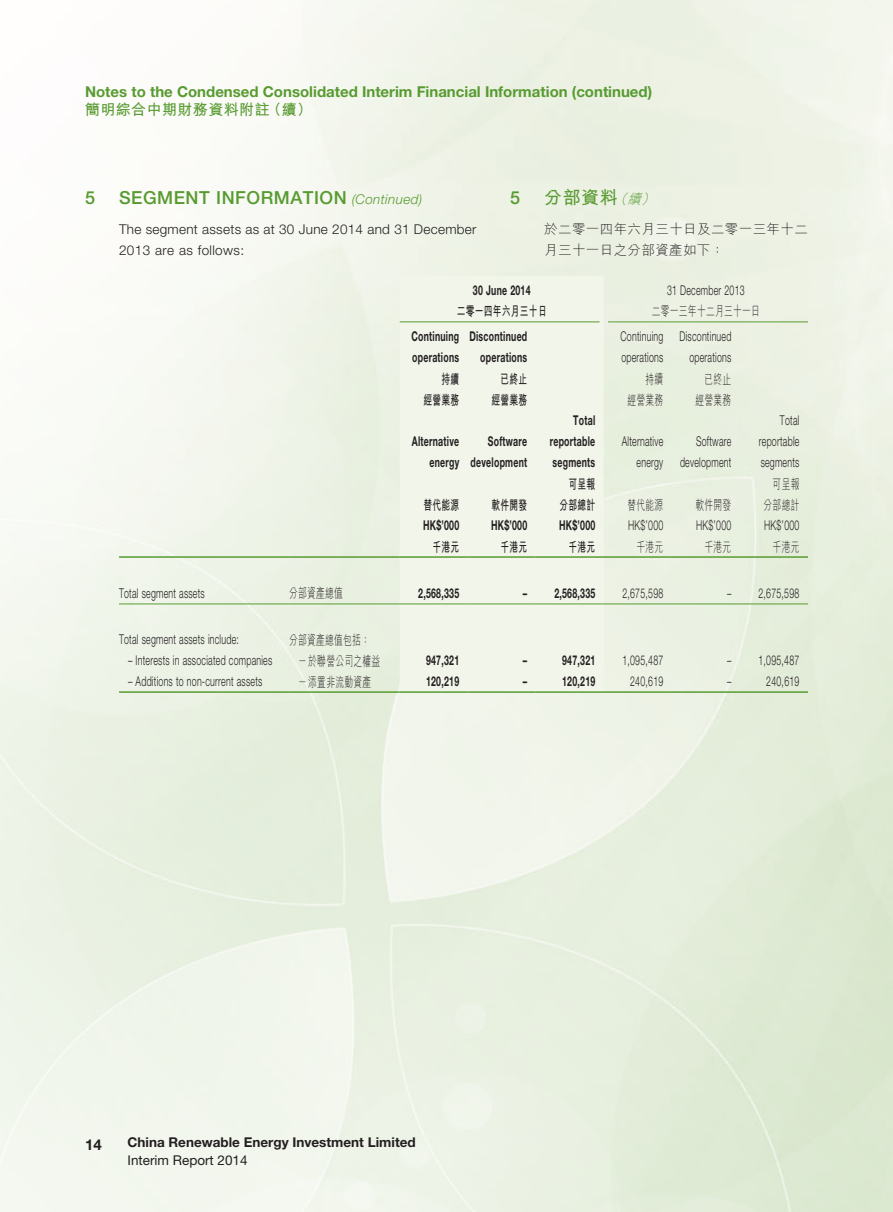
<style>
.page{position:relative;width:893px;height:1212px;background:#fff}
.page>*{position:absolute;margin:0;border:0;box-sizing:border-box;transform-origin:0 0}
.t1{font:500 18px "Helvetica Neue LT Std";letter-spacing:.03em;color:#589b31}
.t2{font:700 18px "M Hei HK";color:#589b31}
.t3{font:700 15px "Helvetica Neue LT Std";color:#589b31}
.t4{font:700 15px "M Hei HK";letter-spacing:.03em;color:#589b31}
.t5{font:700 15px "Helvetica Neue LT Std";color:#231f20}
.t6{font:300 13.5px/21px "Helvetica Neue LT Std";letter-spacing:.03em;color:#231f20;text-align:right;scale:.65 1}
.t7{font:700 13.5px/21px "Helvetica Neue LT Std";letter-spacing:.03em;color:#231f20;text-align:right;scale:.65 1}
.t8{font:300 13.5px/21px "M Hei HK";letter-spacing:.03em;color:#231f20;text-align:right;scale:.65 1}
.t9{font:300 13.5px/21px "Helvetica Neue LT Std";letter-spacing:.03em;color:#231f20}
.t10{font:700 13.5px/21px "M Hei HK";letter-spacing:.03em;color:#231f20;text-align:right;scale:.65 1}
.t11{font:700 13.5px "Helvetica Neue LT Std";color:#231f20}
.t12{font:300 13.5px/21px "M Hei HK";letter-spacing:.03em;color:#231f20}
.t13{font:13.5px "Helvetica Neue LT Std";color:#231f20}
.s1{font-weight:300;font-style:italic;font-size:13.5px}
</style>
<div class="page">
<div style="left:400px;top:276px;width:204px;height:415px;background:#f1f5ea"></div>
<hr style="left:400px;top:321px;width:200px;height:1px;background:#589b31">
<hr style="left:608px;top:321px;width:200px;height:1px;background:#589b31">
<hr style="left:119px;top:556px;width:170px;height:2px;background:#589b31">
<hr style="left:289px;top:556px;width:111px;height:2px;background:#589b31">
<hr style="left:400px;top:556px;width:68px;height:2px;background:#589b31">
<hr style="left:468px;top:556px;width:68px;height:2px;background:#589b31">
<hr style="left:536px;top:556px;width:68px;height:2px;background:#589b31">
<hr style="left:604px;top:556px;width:68px;height:2px;background:#589b31">
<hr style="left:672px;top:556px;width:68px;height:2px;background:#589b31">
<hr style="left:740px;top:556px;width:68px;height:2px;background:#589b31">
<hr style="left:119px;top:603px;width:170px;height:1px;background:#589b31">
<hr style="left:289px;top:603px;width:111px;height:1px;background:#589b31">
<hr style="left:400px;top:603px;width:68px;height:1px;background:#589b31">
<hr style="left:468px;top:603px;width:68px;height:1px;background:#589b31">
<hr style="left:536px;top:603px;width:68px;height:1px;background:#589b31">
<hr style="left:604px;top:603px;width:68px;height:1px;background:#589b31">
<hr style="left:672px;top:603px;width:68px;height:1px;background:#589b31">
<hr style="left:740px;top:603px;width:68px;height:1px;background:#589b31">
<hr style="left:119px;top:691px;width:170px;height:2px;background:#589b31">
<hr style="left:289px;top:691px;width:111px;height:2px;background:#589b31">
<hr style="left:400px;top:691px;width:68px;height:2px;background:#589b31">
<hr style="left:468px;top:691px;width:68px;height:2px;background:#589b31">
<hr style="left:536px;top:691px;width:68px;height:2px;background:#589b31">
<hr style="left:604px;top:691px;width:68px;height:2px;background:#589b31">
<hr style="left:672px;top:691px;width:68px;height:2px;background:#589b31">
<hr style="left:740px;top:691px;width:68px;height:2px;background:#589b31">
<p class="t3" style="left:85px;top:82px;width:569px">Notes to the Condensed Consolidated Interim Financial Information (continued)</p>
<p class="t4" style="left:85px;top:99px;width:229px">簡明綜合中期財務資料附註（續）</p>
<h1 class="t1" style="left:510px;top:187px;width:12px">5</h1>
<h1 class="t2" style="left:544px;top:184px;width:117px">分部資料<span class="s1">（續）</span></h1>
<p class="t12" style="left:544px;top:218px;width:265px">於二零一四年六月三十日及二零一三年十二月三十一日之分部資產如下：</p>
<h1 class="t1" style="left:85px;top:187px;width:339px">5 S EGMENT INFORMATION <span class="s1">(Continued)</span></h1>
<p class="t9" style="left:119px;top:218px;width:359px">The segment assets as at 30 June 2014 and 31 December<br>2013 are as follows:</p>
<p class="t7" style="left:473px;top:279px;width:90px">30 June 2014</p>
<p class="t10" style="left:457px;top:300px;width:140px">二零一四年六月三十日</p>
<p class="t6" style="left:667px;top:279px;width:121px">31 December 2013</p>
<p class="t8" style="left:652px;top:300px;width:168px">二零一三年十二月三十一日</p>
<p class="t7" style="left:411px;top:325px;width:75px;text-align:left">Continuing operations</p>
<p class="t7" style="left:469px;top:325px;width:91px">Discontinued operations</p>
<p class="t6" style="left:620px;top:325px;width:67px;text-align:left">Continuing operations</p>
<p class="t6" style="left:679px;top:325px;width:81px">Discontinued operations</p>
<p class="t10" style="left:423px;top:367px;width:57px">持續<br>經營業務</p>
<p class="t10" style="left:491px;top:367px;width:57px">已終止經營業務</p>
<p class="t8" style="left:627px;top:368px;width:57px">持續<br>經營業務</p>
<p class="t8" style="left:696px;top:368px;width:57px">已終止經營業務</p>
<p class="t7" style="left:412px;top:430px;width:75px">Alternative energy</p>
<p class="t7" style="left:471px;top:430px;width:89px">Software development</p>
<p class="t7" style="left:550px;top:409px;width:72px;text-align:justify;text-indent:23px">Total reportable segments</p>
<p class="t6" style="left:622px;top:430px;width:66px">Alternative energy</p>
<p class="t6" style="left:680px;top:430px;width:81px">Software development</p>
<p class="t10" style="left:423px;top:493px;width:57px">替代能源</p>
<p class="t10" style="left:491px;top:493px;width:57px">軟件開發</p>
<p class="t10" style="left:559px;top:472px;width:57px">可呈報分部總計</p>
<p class="t8" style="left:627px;top:494px;width:57px">替代能源</p>
<p class="t8" style="left:696px;top:494px;width:57px">軟件開發</p>
<p class="t6" style="left:759px;top:409px;width:64px;text-align:justify;text-indent:21px">Total reportable segments</p>
<p class="t8" style="left:764px;top:473px;width:57px">可呈報分部總計</p>
<p class="t7" style="left:423px;top:514px;width:57px">HK$’000</p>
<p class="t7" style="left:491px;top:514px;width:57px">HK$’000</p>
<p class="t7" style="left:559px;top:514px;width:57px">HK$’000</p>
<p class="t6" style="left:628px;top:514px;width:56px">HK$’000</p>
<p class="t6" style="left:696px;top:514px;width:56px">HK$’000</p>
<p class="t6" style="left:764px;top:514px;width:56px">HK$’000</p>
<p class="t10" style="left:432px;top:535px;width:43px">千港元</p>
<p class="t10" style="left:500px;top:535px;width:43px">千港元</p>
<p class="t10" style="left:568px;top:535px;width:43px">千港元</p>
<p class="t8" style="left:637px;top:536px;width:43px">千港元</p>
<p class="t8" style="left:705px;top:536px;width:43px">千港元</p>
<p class="t8" style="left:773px;top:536px;width:43px">千港元</p>
<p class="t6" style="left:119px;top:582px;width:133px">Total segment assets</p>
<p class="t8" style="left:289px;top:582px;width:84px">分部資產總值</p>
<p class="t7" style="left:418px;top:582px;width:65px">2,568,335</p>
<p class="t7" style="left:523px;top:582px;width:113px">– 2,568,335</p>
<p class="t6" style="left:622px;top:582px;width:65px">2,675,598</p>
<p class="t6" style="left:727px;top:582px;width:113px">– 2,675,598</p>
<p class="t6" style="left:119px;top:628px;width:186px">Total segment assets include:</p>
<p class="t8" style="left:289px;top:629px;width:126px">分部資產總值包括：</p>
<p class="t6" style="left:128px;top:649px;width:223px">– Interests in associated companies</p>
<p class="t8" style="left:298px;top:650px;width:128px">－於聯營公司之權益</p>
<p class="t7" style="left:426px;top:649px;width:53px">947,321</p>
<p class="t7" style="left:523px;top:649px;width:8px">–</p>
<p class="t7" style="left:562px;top:649px;width:53px">947,321</p>
<p class="t6" style="left:622px;top:649px;width:65px">1,095,487</p>
<p class="t6" style="left:727px;top:649px;width:113px">– 1,095,487</p>
<p class="t6" style="left:128px;top:670px;width:208px">– Additions to non-current assets</p>
<p class="t8" style="left:298px;top:671px;width:114px">－添置非流動資產</p>
<p class="t7" style="left:426px;top:670px;width:53px">120,219</p>
<p class="t7" style="left:523px;top:670px;width:8px">–</p>
<p class="t7" style="left:562px;top:670px;width:53px">120,219</p>
<p class="t6" style="left:630px;top:670px;width:53px">240,619</p>
<p class="t6" style="left:727px;top:670px;width:8px">–</p>
<p class="t6" style="left:766px;top:670px;width:53px">240,619</p>
<p class="t5" style="left:85px;top:1135px;width:18px">14</p>
<p class="t11" style="left:128px;top:1134px;width:290px">China Renewable Energy Investment Limited</p>
<p class="t13" style="left:128px;top:1152px;width:122px">Interim Report 2014</p>
</div>
